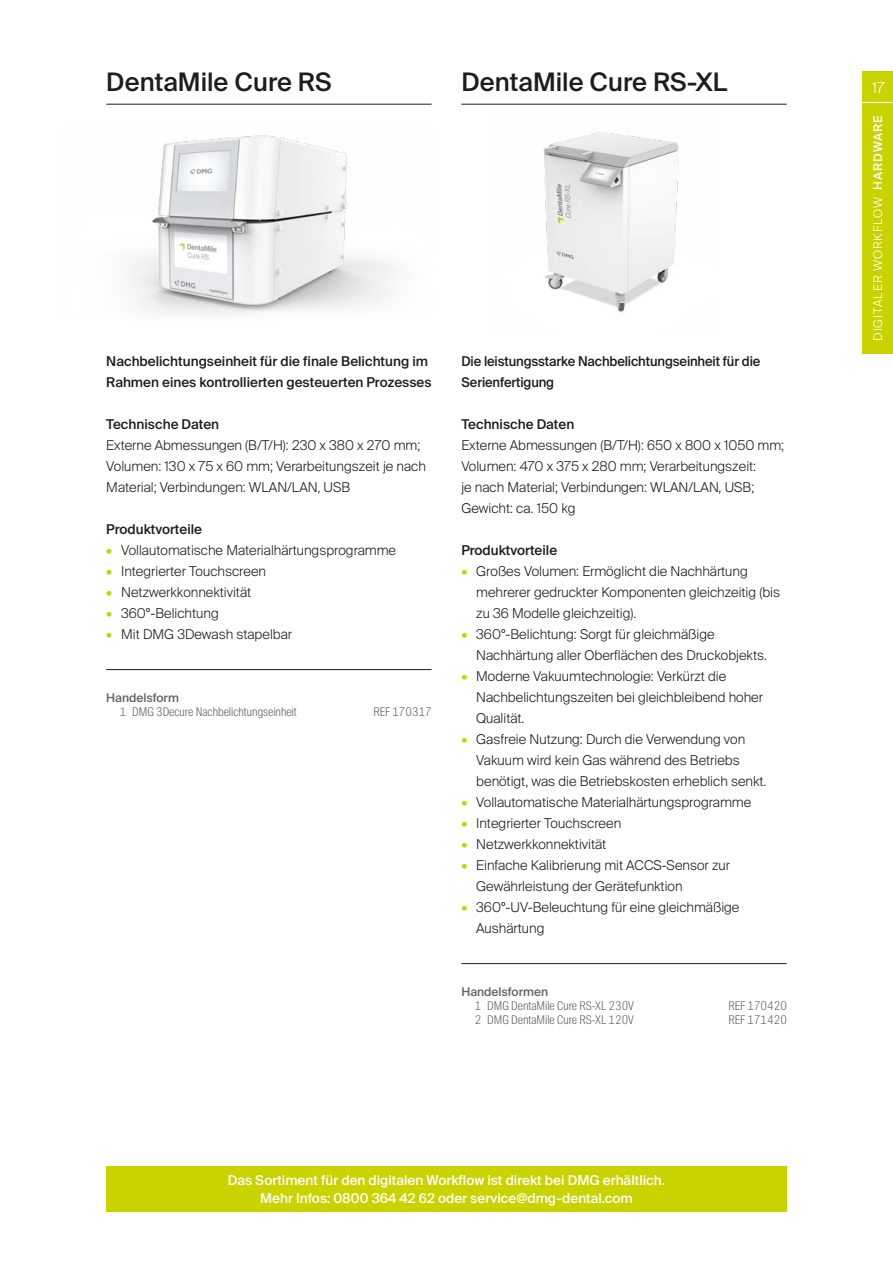
<style>
.page{position:relative;width:893px;height:1263px;background:#fff}
.page>*{position:absolute;margin:0;border:0;box-sizing:border-box;transform-origin:0 0}
.t1{font:500 25.5px "Suisse Intl";color:#1d1d1b}
.t2{font:300 15px "Suisse Intl";color:#fff}
.t3{font:300 13.5px/21px "Suisse Intl";color:#1d1d1b}
.t4{font:500 13.5px/21px "Suisse Intl";color:#1d1d1b}
.t5{font:500 13.5px/18px "Suisse Intl";color:#fff;text-align:center}
.t6{font:500 13.5px/21px "Suisse Intl";color:#1d1d1b;scale:.96 1}
.t7{font:300 12px "Suisse Intl Cond";color:#646363}
.t8{font:300 12px "Suisse Intl";color:#fff}
.t9{font:500 12px "Suisse Intl";color:#646363}
.s1{color:#c8d300}
.s2{font-weight:500}
</style>
<div class="page">
<img style="left:543px;top:132px;width:136px;height:181px">
<img style="left:131px;top:135px;width:265px;height:179px">
<div style="left:863px;top:103px;width:30px;height:250px;background:#c8d300"></div>
<div style="left:863px;top:71px;width:30px;height:31px;background:#c8d300"></div>
<hr style="left:106px;top:669px;width:326px;height:1px;background:#1d1d1b">
<hr style="left:106px;top:104px;width:326px;height:1px;background:#1d1d1b">
<hr style="left:461px;top:963px;width:326px;height:1px;background:#1d1d1b">
<hr style="left:461px;top:104px;width:326px;height:1px;background:#1d1d1b">
<div style="left:106px;top:1166px;width:681px;height:45px;background:#c8d300"></div>
<h1 class="t1" style="left:106px;top:68px;width:227px">DentaMile Cure RS</h1>
<h1 class="t1" style="left:461px;top:68px;width:267px">DentaMile Cure RS-XL</h1>
<p class="t4" style="left:106px;top:350px;width:327px">Nachbelichtungseinheit für die finale Belichtung im<br>Rahmen eines kontrollierten gesteuerten Prozesses</p>
<p class="t4" style="left:106px;top:413px;width:114px">Technische Daten</p>
<p class="t3" style="left:106px;top:434px;width:321px">Externe Abmessungen (B/T/H): 230 x 380 x 270 mm;<br>Volumen: 130 x 75 x 60 mm; Verarbeitungszeit je nach<br>Material; Verbindungen: WLAN/LAN, USB</p>
<p class="t4" style="left:106px;top:518px;width:97px">Produktvorteile</p>
<p class="t3" style="left:106px;top:539px;width:291px"><span class="s1">•</span> Vollautomatische Materialhärtungsprogramme</p>
<p class="t3" style="left:106px;top:560px;width:161px"><span class="s1">•</span> Integrierter Touchscreen</p>
<p class="t3" style="left:106px;top:581px;width:146px"><span class="s1">•</span> Netzwerkkonnektivität</p>
<p class="t3" style="left:106px;top:602px;width:114px"><span class="s1">•</span> 360°-Belichtung</p>
<p class="t3" style="left:106px;top:623px;width:187px"><span class="s1">•</span> Mit DMG 3Dewash stapelbar</p>
<p class="t9" style="left:106px;top:690px;width:74px">Handelsform</p>
<p class="t7" style="left:120px;top:705px;width:179px">1 DMG 3Decure Nachbelichtungseinheit</p>
<p class="t7" style="left:374px;top:705px;width:60px">REF 170317</p>
<p class="t6" style="left:461px;top:350px;width:313px">Die leistungsstarke Nachbelichtungseinheit für die<br>Serienfertigung</p>
<p class="t4" style="left:461px;top:413px;width:114px">Technische Daten</p>
<p class="t3" style="left:461px;top:434px;width:324px">Externe Abmessungen (B/T/H): 650 x 800 x 1050 mm; Volumen: 470 x 375 x 280 mm; Verarbeitungszeit:<br>je nach Material; Verbindungen: WLAN/LAN, USB; Gewicht: ca. 150 kg</p>
<p class="t4" style="left:461px;top:539px;width:97px">Produktvorteile</p>
<p class="t3" style="left:476px;top:560px;width:305px;text-indent:-15px"><span class="s1">•</span> Großes Volumen: Ermöglicht die Nachhärtung mehrerer gedruckter Komponenten gleichzeitig (bis zu 36 Modelle gleichzeitig).</p>
<p class="t3" style="left:476px;top:623px;width:292px;text-indent:-15px"><span class="s1">•</span> 360°-Belichtung: Sorgt für gleichmäßige<br>Nachhärtung aller Oberflächen des Druckobjekts.</p>
<p class="t3" style="left:476px;top:665px;width:288px;text-indent:-15px"><span class="s1">•</span> Moderne Vakuumtechnologie: Verkürzt die<br>Nachbelichtungszeiten bei gleichbleibend hoher<br>Qualität.</p>
<p class="t3" style="left:476px;top:728px;width:292px;text-indent:-15px"><span class="s1">•</span> Gasfreie Nutzung: Durch die Verwendung von<br>Vakuum wird kein Gas während des Betriebs benötigt, was die Betriebskosten erheblich senkt.</p>
<p class="t3" style="left:461px;top:791px;width:291px"><span class="s1">•</span> Vollautomatische Materialhärtungsprogramme</p>
<p class="t3" style="left:461px;top:812px;width:161px"><span class="s1">•</span> Integrierter Touchscreen</p>
<p class="t3" style="left:461px;top:833px;width:146px"><span class="s1">•</span> Netzwerkkonnektivität</p>
<p class="t3" style="left:476px;top:854px;width:255px;text-indent:-15px"><span class="s1">•</span> Einfache Kalibrierung mit ACCS-Sensor zur<br>Gewährleistung der Gerätefunktion</p>
<p class="t3" style="left:476px;top:896px;width:265px;text-indent:-15px"><span class="s1">•</span> 360°-UV-Beleuchtung für eine gleichmäßige<br>Aushärtung</p>
<p class="t9" style="left:461px;top:984px;width:88px">Handelsformen</p>
<p class="t7" style="left:475px;top:999px;width:161px">1 DMG DentaMile Cure RS-XL 230V</p>
<p class="t7" style="left:729px;top:999px;width:60px">REF 170420</p>
<p class="t7" style="left:475px;top:1013px;width:161px">2 DMG DentaMile Cure RS-XL 120V</p>
<p class="t7" style="left:729px;top:1013px;width:60px">REF 171420</p>
<p class="t5" style="left:228px;top:1171px;width:439px">Das Sortiment für den digitalen Workflow ist direkt bei DMG erhältlich.<br>Mehr Infos: 0800 364 42 62 oder service@dmg-dental.com</p>
<p class="t2" style="left:872px;top:79px;width:14px">17</p>
<p class="t8" style="left:871px;top:341px;width:225px;rotate:-90deg">Digitaler Workflow <span class="s2">Hardware</span></p>
</div>
